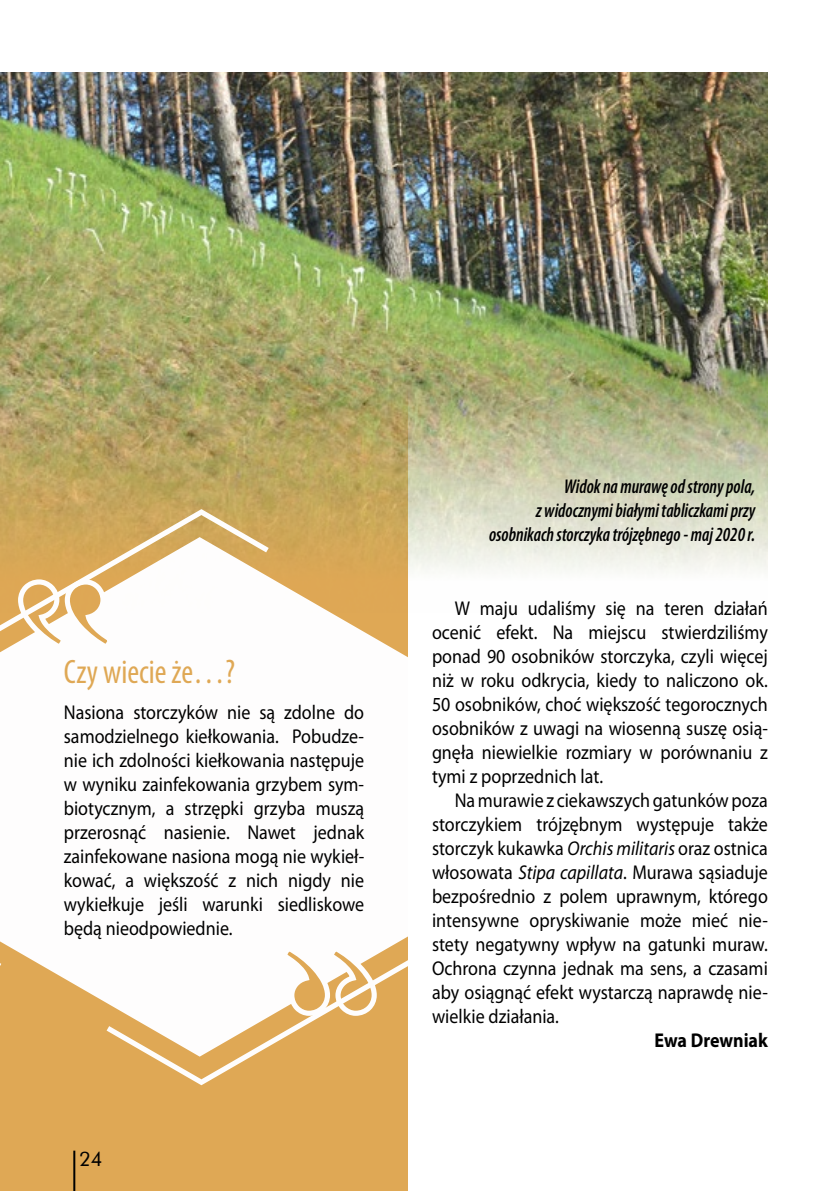
<style>
.page{position:relative;width:840px;height:1191px;background:#fff}
.page>*{position:absolute;margin:0;border:0;box-sizing:border-box;transform-origin:0 0}
.t1{font:condensed 34px "Myriad Pro";color:#dfa855;scale:.95 1}
.t2{font:20px/24px "Myriad Pro";color:#000;text-align:justify;scale:.9 1}
.t3{font:italic 600 condensed 20px/24px "Myriad Pro";color:#000;text-align:right;scale:.9 1}
.t4{font:700 20px "Myriad Pro";color:#000;scale:.9 1}
.t5{font:20px "Futura BT";color:#000}
.s1{font-style:italic}
</style>
<div class="page">
<div style="left:0;top:85px;width:408px;height:1106px;background:#dfa855"></div>
<img style="left:0;top:72px;width:767px;height:501px">
<svg style="left:46px;top:537px;width:378px;height:466px"></svg>
<svg style="left:0;top:509px;width:268px;height:459px;fill:#fefdfd"></svg>
<svg style="left:106px;top:654px;width:318px;height:431px;fill:#fefdfd"></svg>
<hr style="left:73px;top:1150px;width:2px;height:41px;background:#000">
<h1 class="t1" style="left:64px;top:651px;width:182px">Czy wiecie że…?</h1>
<p class="t2" style="left:64px;top:699px;width:335px">Nasiona storczyków nie są zdolne do samodzielnego kiełkowania. Pobudze&shy;nie ich zdolności kiełkowania następuje w wyniku zainfekowania grzybem sym&shy;biotycznym, a strzępki grzyba muszą przerosnąć nasienie. Nawet jednak zainfekowane nasiona mogą nie wykieł&shy;kować, a większość z nich nigdy nie wykiełkuje jeśli warunki siedliskowe będą nieodpowiednie.</p>
<p class="t5" style="left:79px;top:1146px;width:25px">24</p>
<p class="t3" style="left:489px;top:473px;width:297px">Widok na murawę od strony pola,<br>z widocznymi białymi tabliczkami przy osobnikach storczyka trójzębnego - maj 2020 r.</p>
<p class="t2" style="left:432px;top:596px;width:374px;text-indent:23px">W maju udaliśmy się na teren działań ocenić efekt. Na miejscu stwierdziliśmy ponad 90 osobników storczyka, czyli więcej niż w roku odkrycia, kiedy to naliczono ok.<br>50 osobników, choć większość tegorocznych osobników z uwagi na wiosenną suszę osią&shy;gnęła niewielkie rozmiary w porównaniu z tymi z poprzednich lat.</p>
<p class="t2" style="left:432px;top:788px;width:374px;text-indent:23px">Na murawie z ciekawszych gatunków poza storczykiem trójzębnym występuje także storczyk kukawka <span class="s1">Orchis militaris</span> oraz ostnica włosowata <span class="s1">Stipa capillata</span>. Murawa sąsiaduje bezpośrednio z polem uprawnym, którego intensywne opryskiwanie może mieć nie&shy;stety negatywny wpływ na gatunki muraw.<br>Ochrona czynna jednak ma sens, a czasami aby osiągnąć efekt wystarczą naprawdę nie&shy;wielkie działania.</p>
<p class="t4" style="left:654px;top:1027px;width:127px">Ewa Drewniak</p>
</div>
